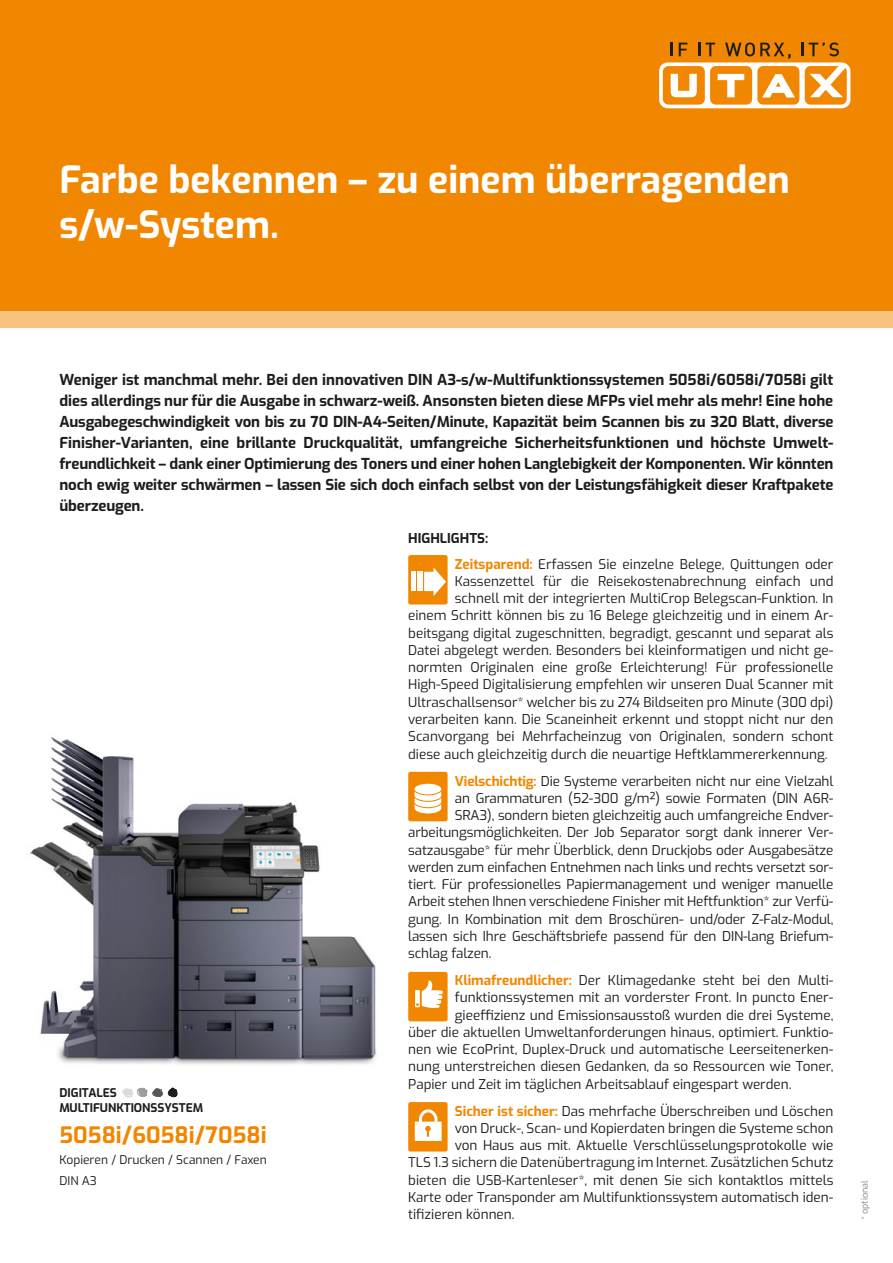
<style>
.page{position:relative;width:893px;height:1263px;background:#fff}
.page>*{position:absolute;margin:0;border:0;box-sizing:border-box;transform-origin:0 0}
.t1{font:700 37.5px/45px "Exo";color:#fff}
.UTAX_Systeminfo{font:700 22.5px "Exo";letter-spacing:.005em;color:#f18700}
.t2{font:700 15px/21px "Exo";letter-spacing:-.01em;color:#1d1d1b;text-align:justify}
._1_Highlights_Fließt{font:13.5px "Exo";color:#1d1d1b}
.Titel_Headline{font:700 13.5px "Exo";color:#1d1d1b}
.UTAX_Systeminfo-2{font:12px "Exo";color:#1d1d1b}
.t3{font:700 12px "Exo";color:#1d1d1b}
._1_Einleitungstext{font:9px "Exo";color:#878787}
.s1{font-weight:700;color:#f18700}
</style>
<div class="page">
<img style="left:30px;top:737px;width:347px;height:328px">
<div style="left:0;top:0;width:893px;height:310px;background:#f18700"></div>
<div style="left:0;top:310px;width:893px;height:17px;background:#f8c380"></div>
<div style="left:659px;top:62px;width:191px;height:46px;background:#fff;border-radius:9px"></div>
<div style="left:663px;top:66px;width:42px;height:39px;background:#f18700;border-radius:6px"></div>
<div style="left:710px;top:66px;width:42px;height:39px;background:#f18700;border-radius:6px"></div>
<div style="left:757px;top:66px;width:42px;height:39px;background:#f18700;border-radius:6px"></div>
<div style="left:805px;top:66px;width:42px;height:39px;background:#f18700;border-radius:6px"></div>
<svg style="left:671px;top:74px;width:26px;height:23px"></svg>
<svg style="left:718px;top:74px;width:26px;height:23px"></svg>
<svg style="left:810px;top:66px;width:36px;height:31px"></svg>
<svg style="left:762px;top:74px;width:33px;height:24px"></svg>
<svg style="left:671px;top:43px;width:2px;height:13px"></svg>
<svg style="left:679px;top:43px;width:8px;height:13px"></svg>
<svg style="left:699px;top:43px;width:16px;height:13px"></svg>
<svg style="left:725px;top:43px;width:65px;height:16px"></svg>
<svg style="left:802px;top:43px;width:37px;height:13px"></svg>
<svg style="left:122px;top:1087px;width:56px;height:10px"></svg>
<div style="left:408px;top:555px;width:40px;height:49px;background:#f18700;border-radius:2px"></div>
<div style="left:418px;top:572px;width:5px;height:19px;background:#fff"></div>
<hr style="left:413px;top:572px;width:3px;height:19px;background:#fff">
<svg style="left:411px;top:572px;width:1px;height:19px"></svg>
<svg style="left:424px;top:567px;width:22px;height:29px"></svg>
<div style="left:408px;top:772px;width:40px;height:49px;background:#f18700;border-radius:2px"></div>
<svg style="left:414px;top:791px;width:28px;height:23px"></svg>
<div style="left:414px;top:783px;width:28px;height:12px;background:#fff;border-radius:50%"></div>
<div style="left:413px;top:783px;width:29px;height:12px;border:1px solid #f18700;border-radius:50%"></div>
<div style="left:408px;top:972px;width:40px;height:49px;background:#f18700;border-radius:2px"></div>
<svg style="left:415px;top:980px;width:28px;height:28px"></svg>
<div style="left:408px;top:1102px;width:40px;height:49px;background:#f18700;border-radius:2px"></div>
<svg style="left:415px;top:1109px;width:27px;height:32px"></svg>
<p class="t1" style="left:60px;top:155px;width:732px">Farbe bekennen – zu einem überragenden s/w-System.</p>
<p class="t2" style="left:60px;top:368px;width:775px">Weniger ist manchmal mehr. Bei den innovativen DIN A3-s/w-Multifunktionssystemen 5058i/6058i/7058i gilt dies allerdings nur für die Ausgabe in schwarz-weiß. Ansonsten bieten diese MFPs viel mehr als mehr! Eine hohe Ausgabegeschwindigkeit von bis zu 70 DIN-A4-Seiten/Minute, Kapazität beim Scannen bis zu 320 Blatt, diverse Finisher-Varianten, eine brillante Druckqualität, umfangreiche Sicherheitsfunktionen und höchste Umwelt&shy;freundlichkeit – dank einer Optimierung des Toners und einer hohen Langlebigkeit der Komponenten. Wir könnten noch ewig weiter schwärmen – lassen Sie sich doch einfach selbst von der Leistungsfähigkeit dieser Kraftpakete überzeugen.</p>
<p class="t3" style="left:60px;top:1084px;width:59px">DIGITALES</p>
<p class="t3" style="left:60px;top:1099px;width:145px">MULTIFUNKTIONSSYSTEM</p>
<p class="UTAX_Systeminfo" style="left:60px;top:1117px;width:209px">5058i/6058i/7058i</p>
<p class="UTAX_Systeminfo-2" style="left:60px;top:1150px;width:209px">Kopieren / Drucken / Scannen / Faxen</p>
<p class="UTAX_Systeminfo-2" style="left:60px;top:1171px;width:39px">DIN A3</p>
<p class="Titel_Headline" style="left:408px;top:528px;width:82px">HIGHLIGHTS:</p>
<p class="_1_Highlights_Fließt" style="left:455px;top:554px;width:380px"><span class="s1">Zeitsparend:</span> Erfassen Sie einzelne Belege, Quittungen oder</p>
<p class="_1_Highlights_Fließt" style="left:455px;top:571px;width:380px">Kassenzettel für die Reisekostenabrechnung einfach und</p>
<p class="_1_Highlights_Fließt" style="left:455px;top:588px;width:380px">schnell mit der integrierten MultiCrop Belegscan-Funktion. In</p>
<p class="_1_Highlights_Fließt" style="left:408px;top:606px;width:427px">einem Schritt können bis zu 16 Belege gleichzeitig und in einem Ar-</p>
<p class="_1_Highlights_Fließt" style="left:408px;top:623px;width:427px">beitsgang digital zugeschnitten, begradigt, gescannt und separat als</p>
<p class="_1_Highlights_Fließt" style="left:408px;top:640px;width:427px">Datei abgelegt werden. Besonders bei kleinformatigen und nicht ge-</p>
<p class="_1_Highlights_Fließt" style="left:408px;top:657px;width:427px">normten Originalen eine große Erleichterung! Für professionelle</p>
<p class="_1_Highlights_Fließt" style="left:408px;top:675px;width:427px">High-Speed Digitalisierung empfehlen wir unseren Dual Scanner mit</p>
<p class="_1_Highlights_Fließt" style="left:408px;top:692px;width:427px">Ultraschallsensor* welcher bis zu 274 Bildseiten pro Minute (300 dpi)</p>
<p class="_1_Highlights_Fließt" style="left:408px;top:709px;width:427px">verarbeiten kann. Die Scaneinheit erkennt und stoppt nicht nur den</p>
<p class="_1_Highlights_Fließt" style="left:408px;top:726px;width:427px">Scanvorgang bei Mehrfacheinzug von Originalen, sondern schont</p>
<p class="_1_Highlights_Fließt" style="left:408px;top:744px;width:421px">diese auch gleichzeitig durch die neuartige Heftklammererkennung.</p>
<p class="_1_Highlights_Fließt" style="left:455px;top:771px;width:380px"><span class="s1">Vielschichtig:</span> Die Systeme verarbeiten nicht nur eine Vielzahl</p>
<p class="_1_Highlights_Fließt" style="left:455px;top:788px;width:380px">an Grammaturen (52-300 g/m²) sowie Formaten (DIN A6R-</p>
<p class="_1_Highlights_Fließt" style="left:455px;top:805px;width:380px">SRA3), sondern bieten gleichzeitig auch umfangreiche Endver-</p>
<p class="_1_Highlights_Fließt" style="left:408px;top:822px;width:427px">arbeitungsmöglichkeiten. Der Job Separator sorgt dank innerer Ver-</p>
<p class="_1_Highlights_Fließt" style="left:408px;top:840px;width:427px">satzausgabe* für mehr Überblick, denn Druckjobs oder Ausgabesätze</p>
<p class="_1_Highlights_Fließt" style="left:408px;top:857px;width:427px">werden zum einfachen Entnehmen nach links und rechts versetzt sor-</p>
<p class="_1_Highlights_Fließt" style="left:408px;top:874px;width:427px">tiert. Für professionelles Papiermanagement und weniger manuelle</p>
<p class="_1_Highlights_Fließt" style="left:408px;top:891px;width:427px">Arbeit stehen Ihnen verschiedene Finisher mit Heftfunktion* zur Verfü-</p>
<p class="_1_Highlights_Fließt" style="left:408px;top:909px;width:427px">gung. In Kombination mit dem Broschüren- und/oder Z-Falz-Modul,</p>
<p class="_1_Highlights_Fließt" style="left:408px;top:926px;width:427px">lassen sich Ihre Geschäftsbriefe passend für den DIN-lang Briefum-</p>
<p class="_1_Highlights_Fließt" style="left:408px;top:943px;width:85px">schlag falzen.</p>
<p class="_1_Highlights_Fließt" style="left:455px;top:970px;width:380px"><span class="s1">Klimafreundlicher:</span> Der Klimagedanke steht bei den Multi-</p>
<p class="_1_Highlights_Fließt" style="left:455px;top:987px;width:380px">funktionssystemen mit an vorderster Front. In puncto Ener-</p>
<p class="_1_Highlights_Fließt" style="left:455px;top:1005px;width:380px">gieeffizienz und Emissionsausstoß wurden die drei Systeme,</p>
<p class="_1_Highlights_Fließt" style="left:408px;top:1022px;width:427px">über die aktuellen Umweltanforderungen hinaus, optimiert. Funktio-</p>
<p class="_1_Highlights_Fließt" style="left:408px;top:1039px;width:427px">nen wie EcoPrint, Duplex-Druck und automatische Leerseitenerken-</p>
<p class="_1_Highlights_Fließt" style="left:408px;top:1056px;width:427px">nung unterstreichen diesen Gedanken, da so Ressourcen wie Toner,</p>
<p class="_1_Highlights_Fließt" style="left:408px;top:1074px;width:385px">Papier und Zeit im täglichen Arbeitsablauf eingespart werden.</p>
<p class="_1_Highlights_Fließt" style="left:455px;top:1101px;width:380px"><span class="s1">Sicher ist sicher:</span> Das mehrfache Überschreiben und Löschen</p>
<p class="_1_Highlights_Fließt" style="left:455px;top:1118px;width:380px">von Druck-, Scan- und Kopierdaten bringen die Systeme schon</p>
<p class="_1_Highlights_Fließt" style="left:455px;top:1135px;width:380px">von Haus aus mit. Aktuelle Verschlüsselungsprotokolle wie</p>
<p class="_1_Highlights_Fließt" style="left:408px;top:1152px;width:427px">TLS 1.3 sichern die Datenübertragung im Internet. Zusätzlichen Schutz</p>
<p class="_1_Highlights_Fließt" style="left:408px;top:1170px;width:427px">bieten die USB-Kartenleser*, mit denen Sie sich kontaktlos mittels</p>
<p class="_1_Highlights_Fließt" style="left:408px;top:1187px;width:427px">Karte oder Transponder am Multifunktionssystem automatisch iden-</p>
<p class="_1_Highlights_Fließt" style="left:408px;top:1204px;width:108px">tifizieren können.</p>
<p class="_1_Einleitungstext" style="left:858px;top:1220px;width:42px;rotate:-90deg">* optional</p>
</div>
